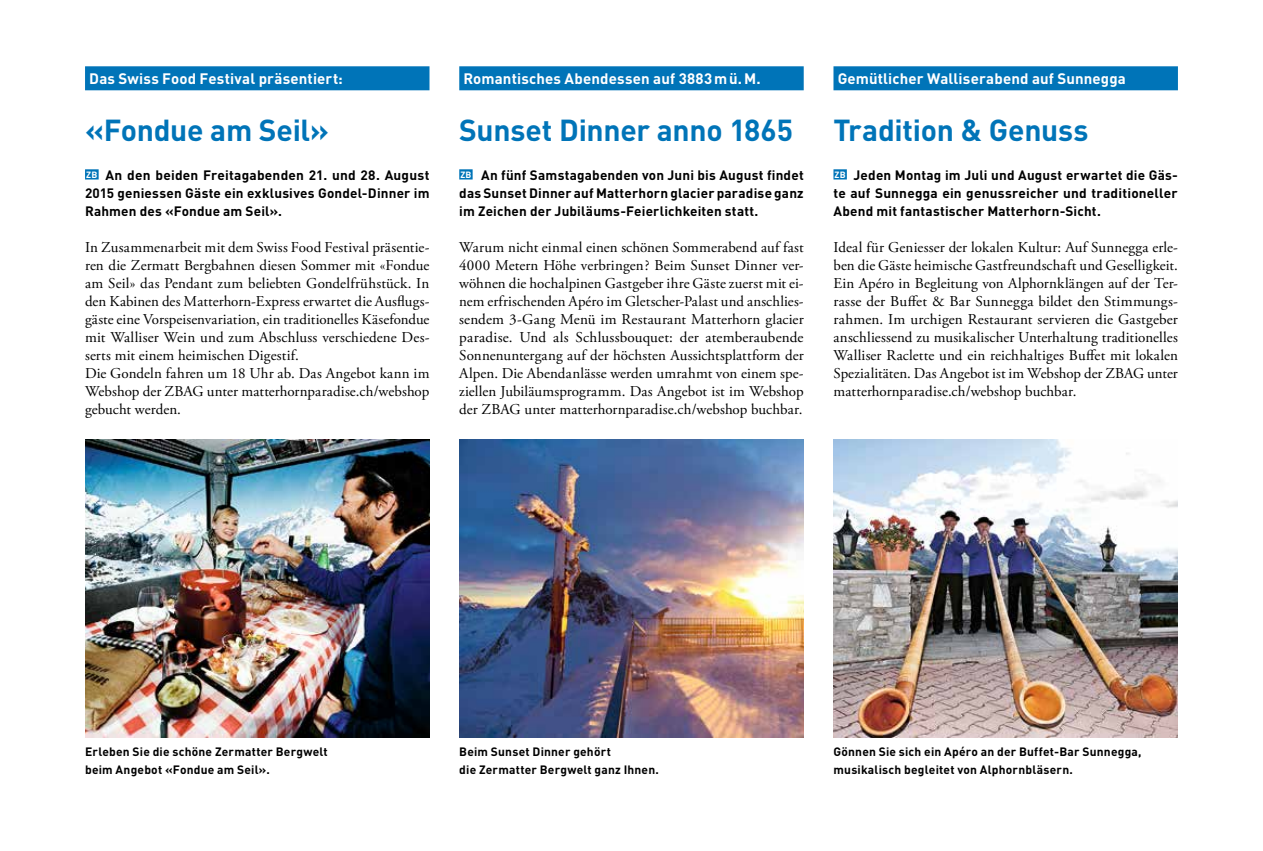
<style>
.page{position:relative;width:1263px;height:851px;background:#fff}
.page>*{position:absolute;margin:0;border:0;box-sizing:border-box;transform-origin:0 0}
.t1{font:700 30px "DIN";letter-spacing:-.01em;color:#0074b8}
.t2{font:15px/18px "Adobe Garamond Pro";letter-spacing:.005em;color:#000;text-align:justify}
.t3{font:700 15px "DIN";letter-spacing:.01em;color:#fff}
.t4{font:700 13.5px/18px "DIN";letter-spacing:.015em;color:#000;text-align:justify}
.t5{font:700 12px/18px "DIN";letter-spacing:.015em;color:#000}
.s1{font-size:9px;color:#fff}
</style>
<div class="page">
<div style="left:85px;top:66px;width:344px;height:24px;background:#0074b8"></div>
<div style="left:85px;top:169px;width:14px;height:10px;background:#0074b8"></div>
<div style="left:459px;top:66px;width:345px;height:24px;background:#0074b8"></div>
<div style="left:459px;top:169px;width:14px;height:10px;background:#0074b8"></div>
<div style="left:833px;top:66px;width:345px;height:24px;background:#0074b8"></div>
<div style="left:833px;top:169px;width:14px;height:10px;background:#0074b8"></div>
<img style="left:85px;top:440px;width:344px;height:297px">
<img style="left:459px;top:440px;width:345px;height:297px">
<img style="left:833px;top:440px;width:345px;height:297px">
<p class="t3" style="left:89px;top:69px;width:255px">Das Swiss Food Festival präsentiert:</p>
<h1 class="t1" style="left:85px;top:111px;width:246px">«Fondue am Seil»</h1>
<p class="t4" style="left:85px;top:165px;width:346px"><span class="s1">ZB</span> An den beiden Freitagabenden 21. und 28. August 2015 geniessen Gäste ein exklusives Gondel-Dinner im Rahmen des «Fondue am Seil».</p>
<p class="t2" style="left:85px;top:238px;width:346px;text-align:left">In Zusammenarbeit mit dem Swiss Food Festival präsentie&shy;ren die Zermatt Bergbahnen diesen Sommer mit «Fondue am Seil» das Pendant zum beliebten Gondelfrühstück. In den Kabinen des Matterhorn-Express erwartet die Ausflugs&shy;gäste eine Vorspeisenvariation, ein traditionelles Käsefondue mit Walliser Wein und zum Abschluss verschiedene Des&shy;serts mit einem heimischen Digestif.<br>Die Gondeln fahren um 18 Uhr ab. Das Angebot kann im Webshop der ZBAG unter matterhornparadise.ch/webshop gebucht werden.</p>
<p class="t3" style="left:463px;top:69px;width:299px">Romantisches Abendessen auf 3883mü.M.</p>
<h1 class="t1" style="left:459px;top:111px;width:335px">Sunset Dinner anno 1865</h1>
<p class="t4" style="left:459px;top:165px;width:346px"><span class="s1">ZB</span> An fünf Samstagabenden von Juni bis August findet das Sunset Dinner auf Matterhorn glacier paradise ganz im Zeichen der Jubiläums-Feierlichkeiten statt.</p>
<p class="t2" style="left:459px;top:238px;width:346px">Warum nicht einmal einen schönen Sommerabend auf fast 4000 Metern Höhe verbringen? Beim Sunset Dinner ver&shy;wöhnen die hochalpinen Gastgeber ihre Gäste zuerst mit ei&shy;nem erfrischenden Apéro im Gletscher-Palast und anschlies&shy;sendem 3-Gang Menü im Restaurant Matterhorn glacier paradise. Und als Schlussbouquet: der atemberaubende Sonnenuntergang auf der höchsten Aussichtsplattform der Alpen. Die Abendanlässe werden umrahmt von einem spe&shy;ziellen Jubiläumsprogramm. Das Angebot ist im Webshop der ZBAG unter matterhornparadise.ch/webshop buchbar.</p>
<p class="t3" style="left:838px;top:69px;width:290px">Gemütlicher Walliserabend auf Sunnegga</p>
<h1 class="t1" style="left:833px;top:111px;width:257px">Tradition &amp; Genuss</h1>
<p class="t4" style="left:833px;top:165px;width:346px"><span class="s1">ZB</span> Jeden Montag im Juli und August erwartet die Gäs&shy;te auf Sunnegga ein genussreicher und traditioneller Abend mit fantastischer Matterhorn-Sicht.</p>
<p class="t2" style="left:833px;top:238px;width:346px">Ideal für Geniesser der lokalen Kultur: Auf Sunnegga erle&shy;ben die Gäste heimische Gastfreundschaft und Geselligkeit.<br>Ein Apéro in Begleitung von Alphornklängen auf der Ter&shy;rasse der Buffet &amp; Bar Sunnegga bildet den Stimmungs&shy;rahmen. Im urchigen Restaurant servieren die Gastgeber anschliessend zu musikalischer Unterhaltung traditionelles Walliser Raclette und ein reichhaltiges Buffet mit lokalen Spezialitäten. Das Angebot ist im Webshop der ZBAG unter matterhornparadise.ch/webshop buchbar.</p>
<p class="t5" style="left:85px;top:742px;width:244px">Erleben Sie die schöne Zermatter Bergwelt beim Angebot «Fondue am Seil».</p>
<p class="t5" style="left:459px;top:742px;width:201px">Beim Sunset Dinner gehört<br>die Zermatter Bergwelt ganz Ihnen.</p>
<p class="t5" style="left:833px;top:742px;width:310px">Gönnen Sie sich ein Apéro an der Buffet-Bar Sunnegga, musikalisch begleitet von Alphornbläsern.</p>
</div>
